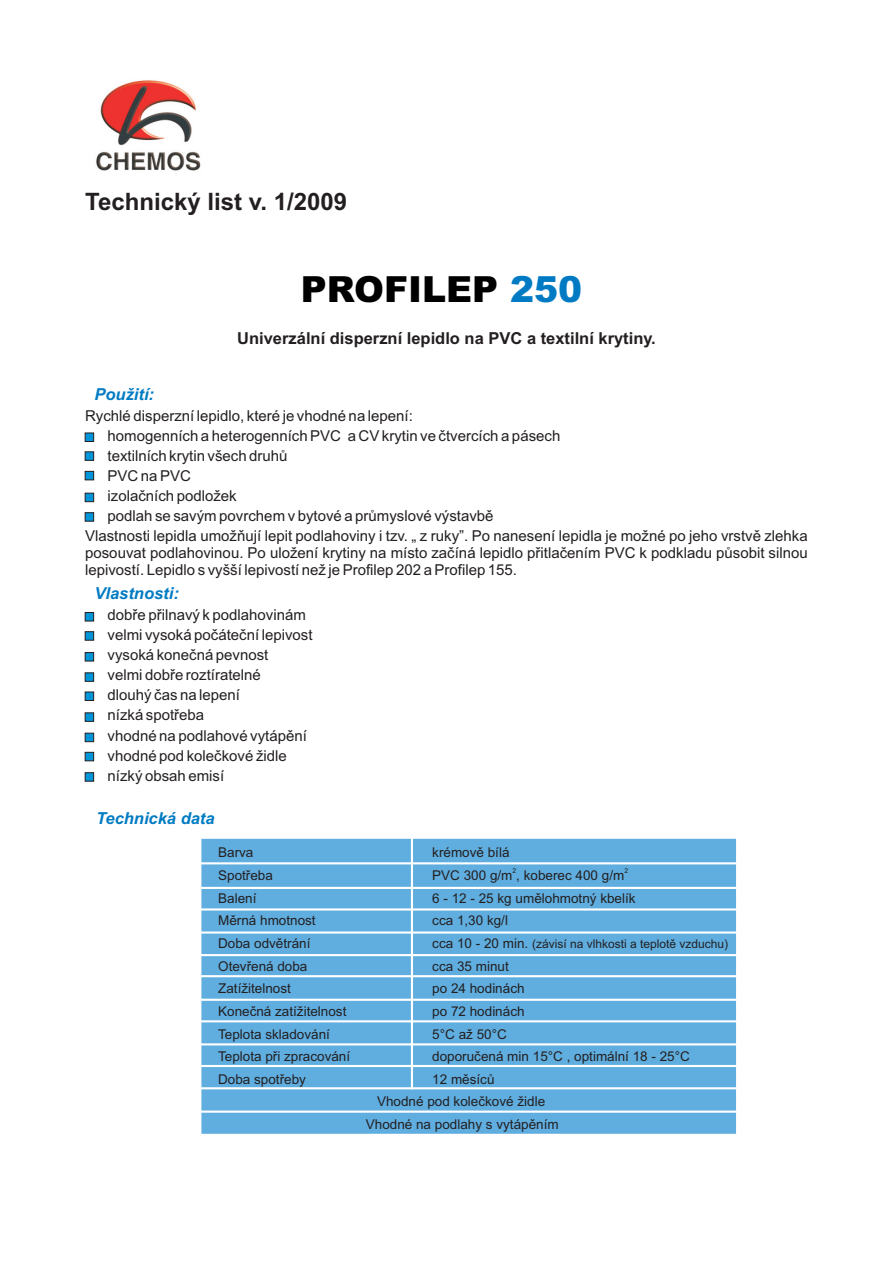
<style>
.page{position:relative;width:893px;height:1263px;background:#fff}
.page>*{position:absolute;margin:0;border:0;box-sizing:border-box;transform-origin:0 0}
.t1{font:900 36px "Arial";color:#000}
.t2{font:700 24px "Arial";color:#231f20}
.t3{font:700 16.5px "Arial";color:#231f20}
.t4{font:italic 700 16.5px "Arial";color:#007bc3}
.t5{font:15px/20.1px "Arial";color:#231f20}
.t6{font:13.5px/22.6px "Arial";color:#231f20;text-align:center}
.t7{font:12px "Arial";color:#231f20}
.t8{font:6.75px "Arial";color:#231f20}
.s1{color:#007bc3}
.s2{font-size:13.5px}
</style>
<div class="page">
<img style="left:96px;top:80px;width:105px;height:91px">
<div style="left:200px;top:838px;width:537px;height:297px;background:#60aee0"></div>
<hr style="left:199px;top:837px;width:2px;height:299px;background:#fff">
<hr style="left:411px;top:837px;width:2px;height:252px;background:#fff">
<hr style="left:736px;top:837px;width:2px;height:299px;background:#fff">
<hr style="left:199px;top:1134px;width:539px;height:2px;background:#fff">
<hr style="left:199px;top:1110px;width:539px;height:3px;background:#fff">
<hr style="left:199px;top:1087px;width:539px;height:2px;background:#fff">
<hr style="left:199px;top:1065px;width:539px;height:2px;background:#fff">
<hr style="left:199px;top:1043px;width:539px;height:2px;background:#fff">
<hr style="left:199px;top:1020px;width:539px;height:2px;background:#fff">
<hr style="left:199px;top:999px;width:539px;height:2px;background:#fff">
<hr style="left:199px;top:975px;width:539px;height:2px;background:#fff">
<hr style="left:199px;top:954px;width:539px;height:2px;background:#fff">
<hr style="left:199px;top:931px;width:539px;height:2px;background:#fff">
<hr style="left:199px;top:908px;width:539px;height:2px;background:#fff">
<hr style="left:199px;top:887px;width:539px;height:2px;background:#fff">
<hr style="left:199px;top:862px;width:539px;height:2px;background:#fff">
<hr style="left:199px;top:837px;width:539px;height:2px;background:#fff">
<svg style="left:85px;top:471px;width:9px;height:9px"></svg>
<svg style="left:85px;top:772px;width:9px;height:9px"></svg>
<svg style="left:85px;top:733px;width:9px;height:9px"></svg>
<svg style="left:85px;top:433px;width:9px;height:9px"></svg>
<svg style="left:85px;top:451px;width:9px;height:10px"></svg>
<svg style="left:85px;top:752px;width:9px;height:9px"></svg>
<svg style="left:85px;top:712px;width:9px;height:10px"></svg>
<svg style="left:85px;top:672px;width:9px;height:10px"></svg>
<svg style="left:85px;top:692px;width:9px;height:9px"></svg>
<svg style="left:85px;top:652px;width:9px;height:9px"></svg>
<svg style="left:85px;top:612px;width:9px;height:9px"></svg>
<svg style="left:85px;top:631px;width:9px;height:9px"></svg>
<svg style="left:85px;top:512px;width:9px;height:9px"></svg>
<svg style="left:85px;top:493px;width:9px;height:9px"></svg>
<h2 class="t2" style="left:85px;top:192px;width:263px">Technický list v. 1/2009</h2>
<h1 class="t1" style="left:301px;top:277px;width:283px">PROFILEP <span class="s1">250</span></h1>
<p class="t4" style="left:95px;top:388px;width:61px">Použití:</p>
<p class="t3" style="left:237px;top:332px;width:420px">Univerzální disperzní lepidlo na PVC a textilní krytiny.</p>
<p class="t5" style="left:85px;top:407px;width:329px">Rychlé disperzní lepidlo, které je vhodné na lepení:</p>
<p class="t5" style="left:108px;top:427px;width:454px">homogenních a heterogenních PVC a CV krytin ve ètvercích a pásech</p>
<p class="t5" style="left:108px;top:447px;width:182px">textilních krytin všech druhù</p>
<p class="t5" style="left:108px;top:467px;width:85px">PVC na PVC</p>
<p class="t5" style="left:108px;top:487px;width:131px">izolaèních podložek</p>
<p class="t5" style="left:108px;top:507px;width:387px">podlah se savým povrchem v bytové a prùmyslové výstavbì</p>
<p class="t5" style="left:85px;top:527px;width:724px">Vlastnosti lepidla umožòují lepit podlahoviny i tzv. „ z ruky”. Po nanesení lepidla je možné po jeho vrstvì zlehka</p>
<p class="t5" style="left:85px;top:546px;width:724px;line-height:16.8px">posouvat podlahovinou. Po uložení krytiny na místo zaèíná lepidlo pøitlaèením PVC k podkladu pùsobit silnou lepivostí. Lepidlo s vyšší lepivostí než je Profilep 202 a Profilep 155.</p>
<p class="t5" style="left:108px;top:606px;width:207px">dobøe pøilnavý k podlahovinám velmi vysoká poèáteèní lepivost vysoká koneèná pevnost<br>velmi dobøe roztíratelné<br>dlouhý èas na lepení<br>nízká spotøeba<br>vhodné na podlahové vytápìní vhodné pod koleèkové židle nízký obsah emisí</p>
<p class="t4" style="left:95px;top:587px;width:86px">Vlastnosti:</p>
<p class="t4" style="left:96px;top:812px;width:120px">Technická data</p>
<p class="t6" style="left:218px;top:842px;width:37px">Barva</p>
<p class="t6" style="left:432px;top:842px;width:79px">krémovì bílá</p>
<p class="t8" style="left:513px;top:868px;width:5px">2</p>
<p class="t8" style="left:624px;top:868px;width:5px">2</p>
<p class="t6" style="left:218px;top:865px;width:56px">Spotøeba</p>
<p class="t6" style="left:432px;top:865px;width:194px">PVC 300 g/m , koberec 400 g/m</p>
<p class="t6" style="left:218px;top:888px;width:40px">Balení</p>
<p class="t6" style="left:432px;top:888px;width:205px">6 - 12 - 25 kg umìlohmotný kbelík</p>
<p class="t6" style="left:218px;top:910px;width:99px">Mìrná hmotnost</p>
<p class="t6" style="left:432px;top:910px;width:77px">cca 1,30 kg/l</p>
<p class="t6" style="left:218px;top:933px;width:94px">Doba odvìtrání</p>
<p class="t7" style="left:432px;top:939px;width:297px"><span class="s2">cca 10 - 20 min.</span> (závisí na vlhkosti a teplotì vzduchu)</p>
<p class="t6" style="left:218px;top:956px;width:91px">Otevøená doba</p>
<p class="t6" style="left:432px;top:956px;width:78px">cca 35 minut</p>
<p class="t6" style="left:218px;top:978px;width:74px">Zatížitelnost</p>
<p class="t6" style="left:432px;top:978px;width:94px">po 24 hodinách</p>
<p class="t6" style="left:218px;top:1001px;width:130px">Koneèná zatížitelnost</p>
<p class="t6" style="left:432px;top:1001px;width:94px">po 72 hodinách</p>
<p class="t6" style="left:218px;top:1024px;width:113px">Teplota skladování</p>
<p class="t6" style="left:432px;top:1024px;width:76px">5°C až 50°C</p>
<p class="t6" style="left:218px;top:1046px;width:134px">Teplota pøi zpracování</p>
<p class="t6" style="left:432px;top:1046px;width:259px">doporuèená min 15°C , optimální 18 - 25°C</p>
<p class="t6" style="left:218px;top:1069px;width:89px">Doba spotøeby</p>
<p class="t6" style="left:366px;top:1069px;width:194px">12 mìsícù<br>Vhodné pod koleèkové židle<br>Vhodné na podlahy s vytápìním</p>
</div>
